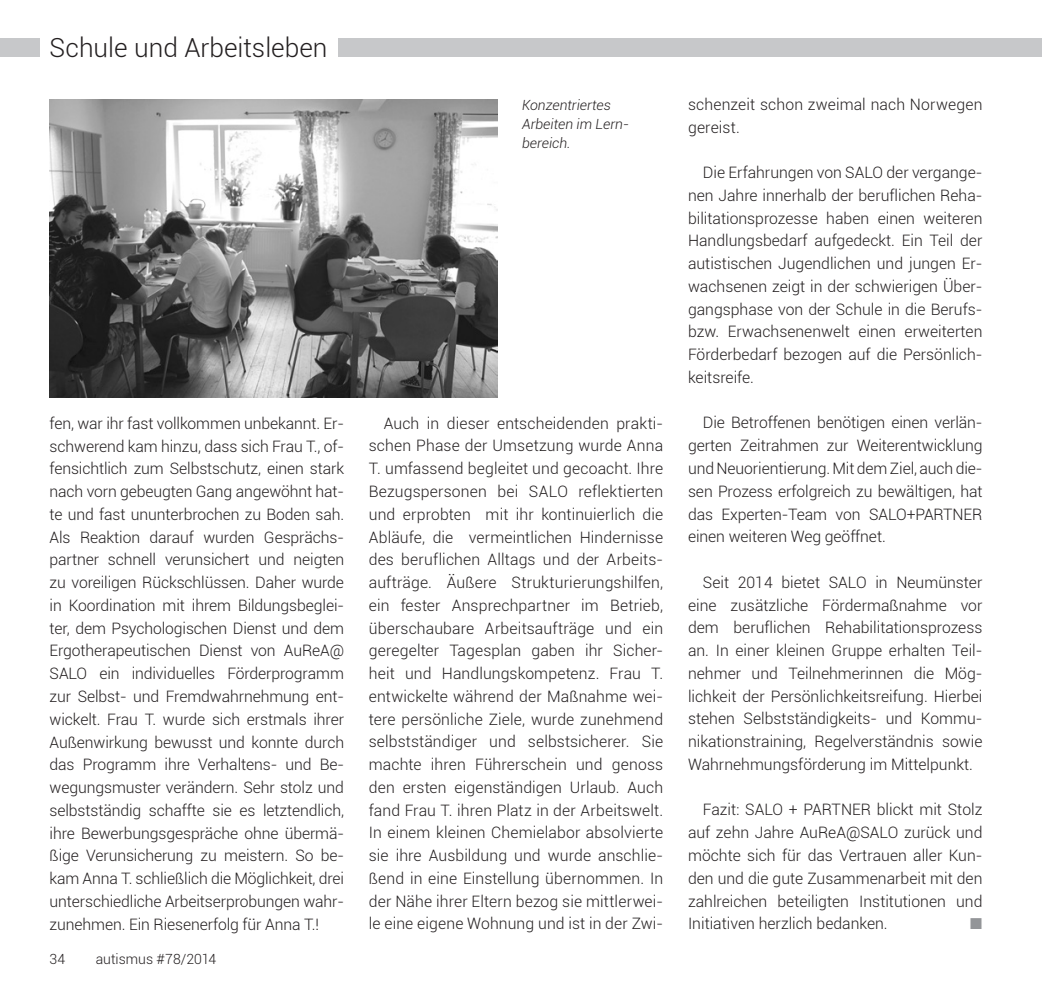
<style>
.page{position:relative;width:1042px;height:993px;background:#fff}
.page>*{position:absolute;margin:0;border:0;box-sizing:border-box;transform-origin:0 0}
.t1{font:300 26.25px "Roboto";color:#231f20}
.t2{font:300 15.75px/22.8px "Roboto";color:#231f20;text-align:justify}
.t3{font:15.75px "Zapf Dingbats";color:#939598}
.t4{font:italic 300 14px/19.2px "Roboto";color:#231f20}
.t5{font:300 14px "Roboto";color:#231f20}
</style>
<div class="page">
<div style="left:0;top:38px;width:1042px;height:19px;background:#c7c8ca"></div>
<div style="left:40px;top:35px;width:297px;height:43px;background:#fff"></div>
<img style="left:50px;top:99px;width:447px;height:298px">
<h1 class="t1" style="left:50px;top:30px;width:279px">Schule und Arbeitsleben</h1>
<p class="t4" style="left:522px;top:95px;width:107px">Konzentriertes<br>Arbeiten im Lern&shy;bereich.</p>
<p class="t2" style="left:50px;top:411px;width:296px">fen, war ihr fast vollkommen unbekannt. Er&shy;schwerend kam hinzu, dass sich Frau T., of&shy;fensichtlich zum Selbstschutz, einen stark nach vorn gebeugten Gang angewöhnt hat&shy;te und fast ununterbrochen zu Boden sah.<br>Als Reaktion darauf wurden Gesprächs&shy;partner schnell verunsichert und neigten zu voreiligen Rückschlüssen. Daher wurde in Koordination mit ihrem Bildungsbeglei&shy;ter, dem Psychologischen Dienst und dem Ergotherapeutischen Dienst von AuReA@ SALO ein individuelles Förderprogramm zur Selbst- und Fremdwahrnehmung ent&shy;wickelt. Frau T. wurde sich erstmals ihrer Außenwirkung bewusst und konnte durch das Programm ihre Verhaltens- und Be&shy;wegungsmuster verändern. Sehr stolz und selbstständig schaffte sie es letztendlich, ihre Bewerbungsgespräche ohne übermä&shy;ßige Verunsicherung zu meistern. So be&shy;kam Anna T. schließlich die Möglichkeit, drei unterschiedliche Arbeitserprobungen wahr&shy;zunehmen. Ein Riesenerfolg für Anna T.!</p>
<p class="t2" style="left:369px;top:411px;width:296px;text-indent:15px">Auch in dieser entscheidenden prakti&shy;schen Phase der Umsetzung wurde Anna T. umfassend begleitet und gecoacht. Ihre Bezugspersonen bei SALO reflektierten und erprobten mit ihr kontinuierlich die Abläufe, die vermeintlichen Hindernisse des beruflichen Alltags und der Arbeits&shy;aufträge. Äußere Strukturierungshilfen, ein fester Ansprechpartner im Betrieb, überschaubare Arbeitsaufträge und ein geregelter Tagesplan gaben ihr Sicher&shy;heit und Handlungskompetenz. Frau T. entwickelte während der Maßnahme wei&shy;tere persönliche Ziele, wurde zunehmend selbstständiger und selbstsicherer. Sie machte ihren Führerschein und genoss den ersten eigenständigen Urlaub. Auch fand Frau T. ihren Platz in der Arbeitswelt.<br>In einem kleinen Chemielabor absolvierte sie ihre Ausbildung und wurde anschlie&shy;ßend in eine Einstellung übernommen. In der Nähe ihrer Eltern bezog sie mittlerwei&shy;le eine eigene Wohnung und ist in der Zwi-</p>
<p class="t5" style="left:50px;top:948px;width:17px">34</p>
<p class="t5" style="left:96px;top:948px;width:122px">autismus #78/2014</p>
<p class="t2" style="left:688px;top:92px;width:296px">schenzeit schon zweimal nach Norwegen gereist.</p>
<p class="t2" style="left:688px;top:160px;width:296px;text-indent:15px">Die Erfahrungen von SALO der vergange&shy;nen Jahre innerhalb der beruflichen Reha&shy;bilitationsprozesse haben einen weiteren Handlungsbedarf aufgedeckt. Ein Teil der autistischen Jugendlichen und jungen Er&shy;wachsenen zeigt in der schwierigen Über&shy;gangsphase von der Schule in die Berufs&shy;bzw. Erwachsenenwelt einen erweiterten Förderbedarf bezogen auf die Persönlich&shy;keitsreife.</p>
<p class="t2" style="left:688px;top:411px;width:296px;text-indent:15px">Die Betroffenen benötigen einen verlän&shy;gerten Zeitrahmen zur Weiterentwicklung und Neuorientierung. Mit dem Ziel, auch die&shy;sen Prozess erfolgreich zu bewältigen, hat das Experten-Team von SALO+PARTNER einen weiteren Weg geöffnet.</p>
<p class="t2" style="left:688px;top:570px;width:296px;text-indent:15px">Seit 2014 bietet SALO in Neumünster eine zusätzliche Fördermaßnahme vor dem beruflichen Rehabilitationsprozess an. In einer kleinen Gruppe erhalten Teil&shy;nehmer und Teilnehmerinnen die Mög&shy;lichkeit der Persönlichkeitsreifung. Hierbei stehen Selbstständigkeits- und Kommu&shy;nikationstraining, Regelverständnis sowie Wahrnehmungsförderung im Mittelpunkt.</p>
<p class="t2" style="left:688px;top:797px;width:296px;text-indent:15px">Fazit: SALO + PARTNER blickt mit Stolz auf zehn Jahre AuReA@SALO zurück und möchte sich für das Vertrauen aller Kun&shy;den und die gute Zusammenarbeit mit den zahlreichen beteiligten Institutionen und Initiativen herzlich bedanken.</p>
<p class="t3" style="left:970px;top:916px;width:13px">■</p>
</div>
